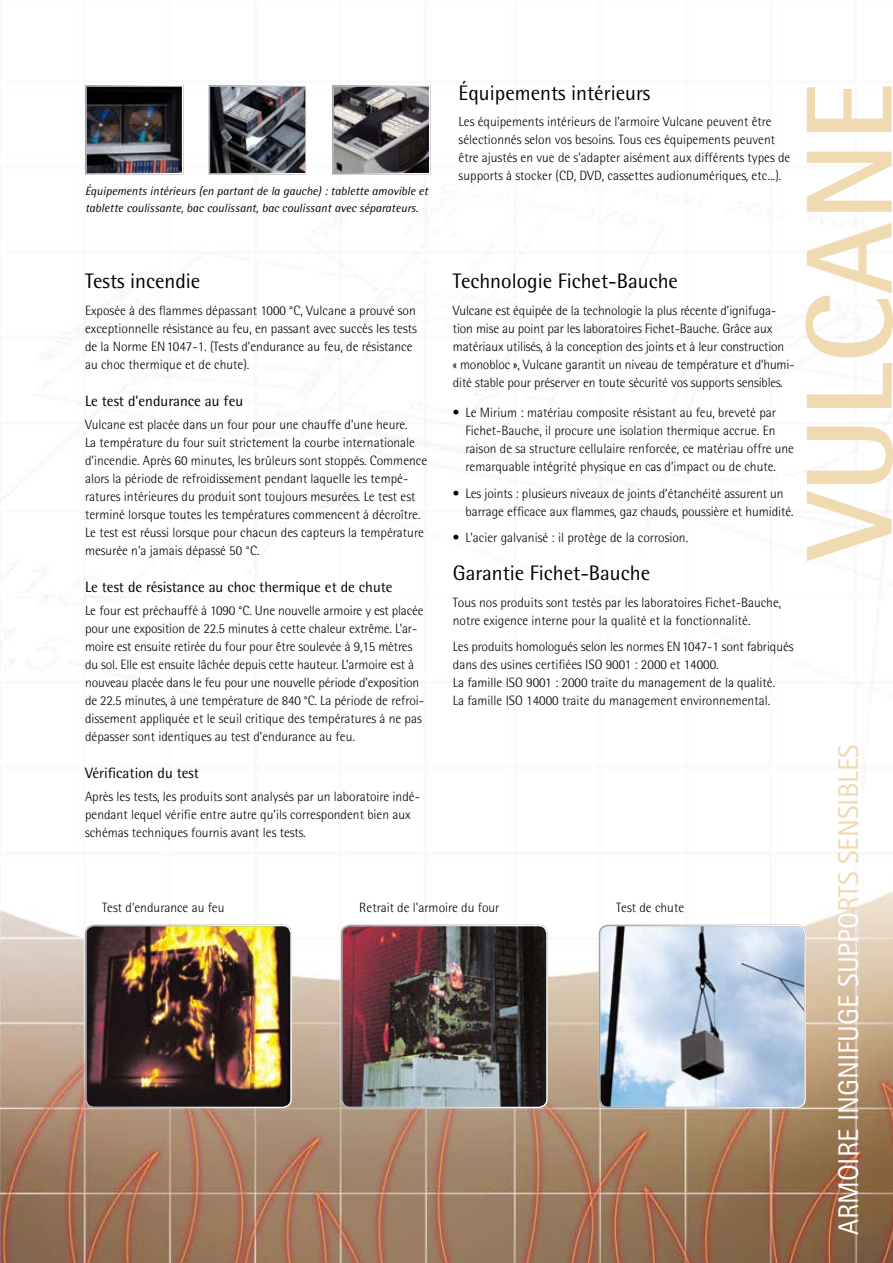
<style>
.page{position:relative;width:893px;height:1263px;background:#fff}
.page>*{position:absolute;margin:0;border:0;box-sizing:border-box;transform-origin:0 0}
.t1{font:700 123px "Rotis Semi Sans Std";color:#f0dab1}
.t2{font:28.5px "Rotis Sans Serif Std";color:#fff}
.t3{font:21px "Rotis Semi Sans Std";color:#000}
.t4{font:15px "Rotis Semi Sans Std";color:#000}
.t5{font:300 13.5px/18px "Rotis Semi Sans Std";color:#000}
.t6{font:italic 12px/16.5px "Rotis Semi Sans Std";color:#000}
.s1{color:#f0dab1}
</style>
<div class="page">
<img style="left:0;top:85px;width:893px;height:1178px">
<svg style="left:0;top:85px;width:43px;height:203px"></svg>
<img style="left:86px;top:925px;width:205px;height:182px">
<div style="left:85px;top:925px;width:207px;height:183px;border:2px solid #fff;border-radius:9px"></div>
<img style="left:600px;top:925px;width:205px;height:182px">
<div style="left:599px;top:925px;width:207px;height:183px;border:2px solid #fff;border-radius:9px"></div>
<img style="left:342px;top:925px;width:205px;height:182px">
<div style="left:341px;top:925px;width:207px;height:183px;border:2px solid #fff;border-radius:9px"></div>
<img style="left:335px;top:88px;width:92px;height:83px">
<div style="left:332px;top:85px;width:98px;height:89px;border:2px solid #fff"></div>
<img style="left:88px;top:88px;width:92px;height:83px">
<div style="left:85px;top:85px;width:98px;height:89px;border:2px solid #fff"></div>
<img style="left:212px;top:88px;width:92px;height:83px">
<div style="left:209px;top:85px;width:98px;height:89px;border:2px solid #fff"></div>
<p class="t6" style="left:85px;top:183px;width:345px">Équipements intérieurs (en partant de la gauche) : tablette amovible et tablette coulissante, bac coulissant, bac coulissant avec séparateurs.</p>
<h3 class="t3" style="left:85px;top:269px;width:117px">Tests incendie</h3>
<p class="t5" style="left:85px;top:301px;width:333px">Exposée à des flammes dépassant 1000 °C, Vulcane a prouvé son exceptionnelle résistance au feu, en passant avec succès les tests de la Norme EN1047-1. (Tests d’endurance au feu, de résistance au choc thermique et de chute).</p>
<p class="t4" style="left:85px;top:392px;width:160px">Le test d’endurance au feu</p>
<p class="t5" style="left:85px;top:415px;width:344px">Vulcane est placée dans un four pour une chauffe d’une heure.<br>La température du four suit strictement la courbe internationale d’incendie. Après 60 minutes, les brûleurs sont stoppés. Commence alors la période de refroidissement pendant laquelle les tempé&shy;ratures intérieures du produit sont toujours mesurées. Le test est terminé lorsque toutes les températures commencent à décroître.<br>Le test est réussi lorsque pour chacun des capteurs la température mesurée n’a jamais dépassé 50 °C.</p>
<p class="t4" style="left:85px;top:578px;width:309px">Le test de résistance au choc thermique et de chute</p>
<p class="t5" style="left:85px;top:601px;width:341px">Le four est préchauffé à 1090 °C. Une nouvelle armoire y est placée pour une exposition de 22.5 minutes à cette chaleur extrême. L’ar&shy;moire est ensuite retirée du four pour être soulevée à 9,15 mètres du sol. Elle est ensuite lâchée depuis cette hauteur. L’armoire est à nouveau placée dans le feu pour une nouvelle période d’exposition de 22.5 minutes, à une température de 840 °C. La période de refroi&shy;dissement appliquée et le seuil critique des températures à ne pas dépasser sont identiques au test d’endurance au feu.</p>
<p class="t4" style="left:85px;top:764px;width:116px">Vérification du test</p>
<p class="t5" style="left:85px;top:787px;width:336px">Après les tests, les produits sont analysés par un laboratoire indé&shy;pendant lequel vérifie entre autre qu’ils correspondent bien aux schémas techniques fournis avant les tests.</p>
<h3 class="t3" style="left:459px;top:80px;width:193px">Équipements intérieurs</h3>
<p class="t5" style="left:459px;top:112px;width:333px">Les équipements intérieurs de l’armoire Vulcane peuvent être sélectionnés selon vos besoins. Tous ces équipements peuvent être ajustés en vue de s’adapter aisément aux différents types de supports à stocker (CD, DVD, cassettes audionumériques, etc...).</p>
<h3 class="t3" style="left:453px;top:269px;width:227px">Technologie Fichet-Bauche</h3>
<p class="t5" style="left:453px;top:301px;width:343px">Vulcane est équipée de la technologie la plus récente d’ignifuga&shy;tion mise au point par les laboratoires Fichet-Bauche. Grâce aux matériaux utilisés, à la conception des joints et à leur construction<br>« monobloc », Vulcane garantit un niveau de température et d’humi&shy;dité stable pour préserver en toute sécurité vos supports sensibles.</p>
<p class="t5" style="left:466px;top:404px;width:330px;text-indent:-13px">• Le Mirium : matériau composite résistant au feu, breveté par Fichet-Bauche, il procure une isolation thermique accrue. En raison de sa structure cellulaire renforcée, ce matériau offre une remarquable intégrité physique en cas d’impact ou de chute.</p>
<p class="t5" style="left:466px;top:484px;width:329px;text-indent:-13px">• Les joints : plusieurs niveaux de joints d’étanchéité assurent un barrage efficace aux flammes, gaz chauds, poussière et humidité.</p>
<p class="t5" style="left:453px;top:529px;width:237px">• L’acier galvanisé : il protège de la corrosion.</p>
<h3 class="t3" style="left:453px;top:561px;width:199px">Garantie Fichet-Bauche</h3>
<p class="t5" style="left:453px;top:593px;width:330px">Tous nos produits sont testés par les laboratoires Fichet-Bauche, notre exigence interne pour la qualité et la fonctionnalité.</p>
<p class="t5" style="left:453px;top:638px;width:342px">Les produits homologués selon les normes EN1047-1 sont fabriqués dans des usines certifiées ISO 9001 : 2000 et 14000.<br>La famille ISO 9001 : 2000 traite du management de la qualité.<br>La famille ISO 14000 traite du management environnemental.</p>
<p class="t5" style="left:102px;top:898px;width:124px">Test d'endurance au feu</p>
<p class="t5" style="left:359px;top:898px;width:142px">Retrait de l'armoire du four</p>
<p class="t5" style="left:616px;top:898px;width:69px">Test de chute</p>
<h1 class="t1" style="left:774px;top:559px;width:478px;rotate:-90deg">VULCANE</h1>
<h2 class="t2" style="left:832px;top:1235px;width:492px;rotate:-90deg">ARMOIRE INGNIFUGE SUPPO<span class="s1">RTS SENSIBLES</span></h2>
</div>
